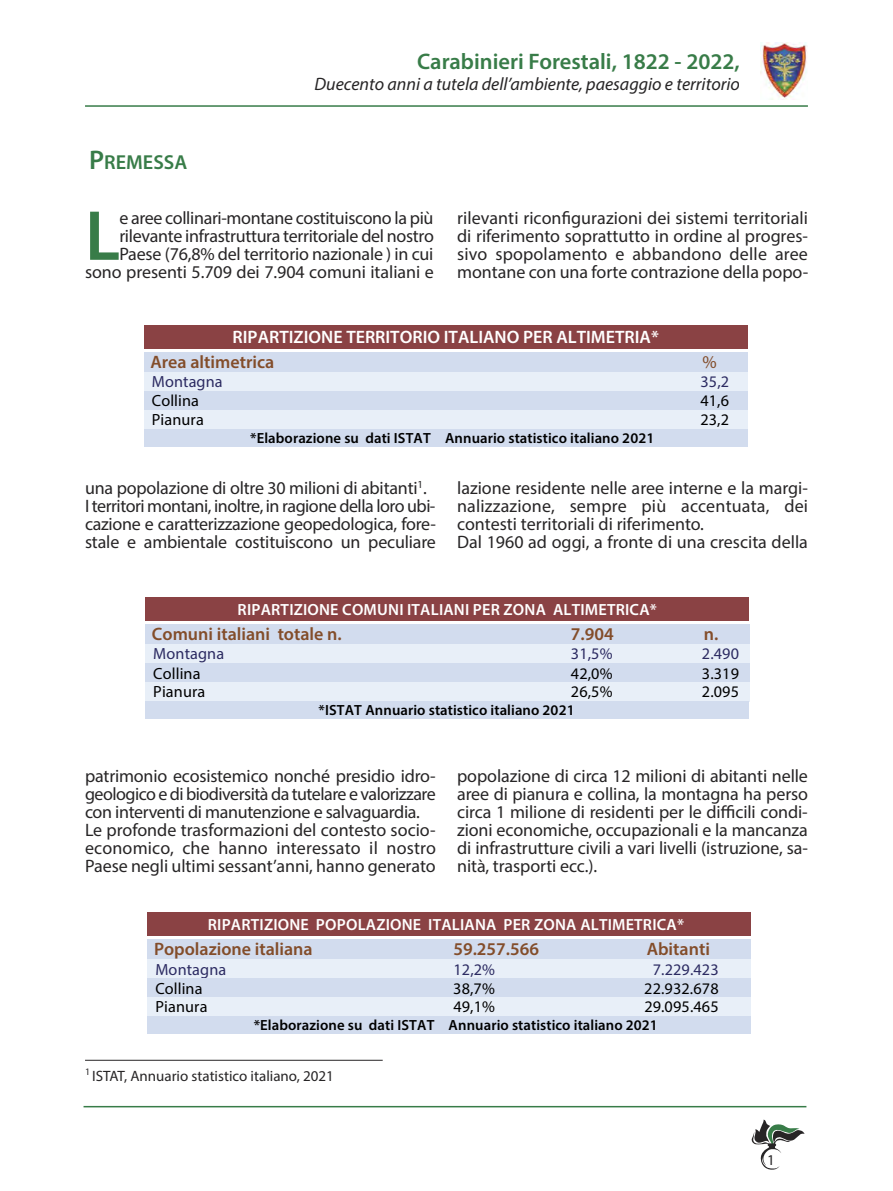
<style>
.page{position:relative;width:893px;height:1191px;background:#fff}
.page>*{position:absolute;margin:0;border:0;box-sizing:border-box;transform-origin:0 0}
.t1{font:600 71.4px "Myriad Pro";color:#387c48}
.t2{font:600 22.5px "Myriad Pro";color:#387c48}
.t3{font:600 20.25px "Myriad Pro";color:#387c48}
.t4{font:18px/18px "Myriad Pro";letter-spacing:-.01em;color:#272526}
.t5{font:600 18px "Myriad Pro";color:#834d2a}
.t6{font:600 18px/24.9px "Myriad Pro";color:#fff}
.t7{font:italic 18px "Myriad Pro";color:#272526}
.t8{font:18px "Myriad Pro";color:#834d2a}
.t9{font:16.2px "Myriad Pro";letter-spacing:.01em;color:#000}
.t10{font:600 16.2px "Myriad Pro";letter-spacing:.01em;color:#fff}
.t11{font:16.2px "Myriad Pro";letter-spacing:.01em;color:#2c2b62}
.t12{font:15px "Myriad Pro";color:#272526}
.t13{font:600 14.7px "Myriad Pro";letter-spacing:.005em;color:#000}
.s1{font-size:27px}
.s2{color:#834d2a}
</style>
<div class="page">
<hr style="left:85px;top:1060px;width:298px;height:1px;background:#272526">
<img style="left:761px;top:43px;width:46px;height:56px">
<hr style="left:85px;top:105px;width:723px;height:2px;background:#387c48">
<hr style="left:84px;top:1106px;width:722px;height:1px;background:#387c48">
<svg style="left:751px;top:1119px;width:54px;height:51px"></svg>
<div style="left:144px;top:325px;width:604px;height:24px;background:#8a4244"></div>
<div style="left:144px;top:351px;width:604px;height:21px;background:#d2dcee"></div>
<div style="left:144px;top:372px;width:604px;height:19px;background:#e8eff8"></div>
<div style="left:144px;top:391px;width:604px;height:19px;background:#d2dcee"></div>
<div style="left:144px;top:410px;width:604px;height:19px;background:#e8eff8"></div>
<div style="left:144px;top:429px;width:604px;height:17px;background:#d2dcee"></div>
<div style="left:145px;top:597px;width:604px;height:24px;background:#8a4244"></div>
<div style="left:145px;top:623px;width:351px;height:21px;background:#d2dcee"></div>
<div style="left:496px;top:623px;width:196px;height:21px;background:#d2dcee"></div>
<div style="left:692px;top:623px;width:57px;height:21px;background:#d2dcee"></div>
<div style="left:145px;top:644px;width:351px;height:19px;background:#e8eff8"></div>
<div style="left:496px;top:644px;width:196px;height:19px;background:#e8eff8"></div>
<div style="left:692px;top:644px;width:57px;height:19px;background:#e8eff8"></div>
<div style="left:145px;top:663px;width:351px;height:19px;background:#d2dcee"></div>
<div style="left:496px;top:663px;width:196px;height:19px;background:#d2dcee"></div>
<div style="left:692px;top:663px;width:57px;height:19px;background:#d2dcee"></div>
<div style="left:145px;top:682px;width:351px;height:19px;background:#e8eff8"></div>
<div style="left:496px;top:682px;width:196px;height:19px;background:#e8eff8"></div>
<div style="left:692px;top:682px;width:57px;height:19px;background:#e8eff8"></div>
<div style="left:145px;top:701px;width:604px;height:17px;background:#d2dcee"></div>
<div style="left:147px;top:912px;width:604px;height:24px;background:#8a4244"></div>
<div style="left:147px;top:938px;width:604px;height:21px;background:#d2dcee"></div>
<div style="left:147px;top:959px;width:604px;height:19px;background:#e8eff8"></div>
<div style="left:147px;top:978px;width:604px;height:19px;background:#d2dcee"></div>
<div style="left:147px;top:997px;width:604px;height:19px;background:#e8eff8"></div>
<div style="left:147px;top:1016px;width:604px;height:17px;background:#d2dcee"></div>
<p class="t3" style="left:89px;top:149px;width:100px"><span class="s1">P</span>REMESSA</p>
<p class="t2" style="left:417px;top:47px;width:324px">Carabinieri Forestali, 1822 - 2022,</p>
<p class="t7" style="left:315px;top:73px;width:427px">Duecento anni a tutela dell’ambiente, paesaggio e territorio</p>
<p class="t4" style="left:85px;top:208px;width:350px;text-align:right">e aree collinari-montane costituiscono la più rilevante infrastruttura territoriale del nostro Paese (76,8% del territorio nazionale ) in cui sono presenti 5.709 dei 7.904 comuni italiani e</p>
<p class="t1" style="left:85px;top:190px;width:37px">L</p>
<p class="t4" style="left:457px;top:208px;width:353px;text-align:justify">rilevanti riconfigurazioni dei sistemi territoriali di riferimento soprattutto in ordine al progres&shy;sivo spopolamento e abbandono delle aree montane con una forte contrazione della popo-</p>
<p class="t6" style="left:150px;top:324px;width:510px;text-indent:82px">RIPARTIZIONE TERRITORIO ITALIANO PER ALTIMETRIA*<br><span class="s2">Area altimetrica</span></p>
<p class="t8" style="left:702px;top:351px;width:16px">%</p>
<p class="t11" style="left:152px;top:372px;width:72px">Montagna</p>
<p class="t11" style="left:700px;top:372px;width:30px">35,2</p>
<p class="t9" style="left:152px;top:391px;width:49px">Collina</p>
<p class="t9" style="left:700px;top:391px;width:30px">41,6</p>
<p class="t9" style="left:152px;top:410px;width:54px">Pianura</p>
<p class="t9" style="left:700px;top:410px;width:30px">23,2</p>
<p class="t13" style="left:250px;top:428px;width:406px">*Elaborazione su dati ISTAT Annuario statistico italiano 2021</p>
<p class="t4" style="left:85px;top:478px;width:352px">una popolazione di oltre 30 milioni di abitanti<sup>1</sup>.<br>I territori montani, inoltre, in ragione della loro ubi&shy;cazione e caratterizzazione geopedologica, fore&shy;stale e ambientale costituiscono un peculiare</p>
<p class="t4" style="left:457px;top:478px;width:352px">lazione residente nelle aree interne e la margi&shy;nalizzazione, sempre più accentuata, dei contesti territoriali di riferimento.<br>Dal 1960 ad oggi, a fronte di una crescita della</p>
<p class="t10" style="left:238px;top:599px;width:421px">RIPARTIZIONE COMUNI ITALIANI PER ZONA ALTIMETRICA*</p>
<p class="t5" style="left:152px;top:622px;width:191px">Comuni italiani totale n.</p>
<p class="t5" style="left:571px;top:622px;width:44px">7.904</p>
<p class="t5" style="left:704px;top:622px;width:16px">n.</p>
<p class="t11" style="left:153px;top:644px;width:72px">Montagna</p>
<p class="t11" style="left:571px;top:644px;width:43px">31,5%</p>
<p class="t11" style="left:702px;top:644px;width:39px">2.490</p>
<p class="t9" style="left:153px;top:663px;width:49px">Collina</p>
<p class="t9" style="left:571px;top:663px;width:43px">42,0%</p>
<p class="t9" style="left:702px;top:663px;width:39px">3.319</p>
<p class="t9" style="left:153px;top:682px;width:54px">Pianura</p>
<p class="t9" style="left:571px;top:682px;width:43px">26,5%</p>
<p class="t9" style="left:702px;top:682px;width:39px">2.095</p>
<p class="t13" style="left:318px;top:700px;width:258px">*ISTAT Annuario statistico italiano 2021</p>
<p class="t4" style="left:85px;top:766px;width:352px">patrimonio ecosistemico nonché presidio idro&shy;geologico e di biodiversità da tutelare e valorizzare con interventi di manutenzione e salvaguardia.<br>Le profonde trasformazioni del contesto socio&shy;economico, che hanno interessato il nostro Paese negli ultimi sessant’anni, hanno generato</p>
<p class="t4" style="left:457px;top:766px;width:352px;text-align:justify">popolazione di circa 12 milioni di abitanti nelle aree di pianura e collina, la montagna ha perso circa 1 milione di residenti per le difficili condi&shy;zioni economiche, occupazionali e la mancanza di infrastrutture civili a vari livelli (istruzione, sa&shy;nità, trasporti ecc.).</p>
<p class="t10" style="left:208px;top:914px;width:478px">RIPARTIZIONE POPOLAZIONE ITALIANA PER ZONA ALTIMETRICA*</p>
<p class="t5" style="left:154px;top:937px;width:160px">Popolazione italiana</p>
<p class="t5" style="left:453px;top:937px;width:87px">59.257.566</p>
<p class="t5" style="left:647px;top:937px;width:65px">Abitanti</p>
<p class="t11" style="left:155px;top:959px;width:72px">Montagna</p>
<p class="t11" style="left:453px;top:959px;width:43px">12,2%</p>
<p class="t11" style="left:653px;top:959px;width:67px">7.229.423</p>
<p class="t9" style="left:155px;top:978px;width:49px">Collina</p>
<p class="t9" style="left:453px;top:978px;width:43px">38,7%</p>
<p class="t9" style="left:644px;top:978px;width:76px">22.932.678</p>
<p class="t9" style="left:155px;top:997px;width:54px">Pianura</p>
<p class="t9" style="left:453px;top:997px;width:43px">49,1%</p>
<p class="t9" style="left:644px;top:997px;width:76px">29.095.465</p>
<p class="t13" style="left:254px;top:1015px;width:406px">*Elaborazione su dati ISTAT Annuario statistico italiano 2021</p>
<p class="t12" style="left:85px;top:1066px;width:250px"><sup>1</sup> ISTAT, Annuario statistico italiano, 2021</p>
<p class="t12" style="left:767px;top:1150px;width:9px">1</p>
</div>
